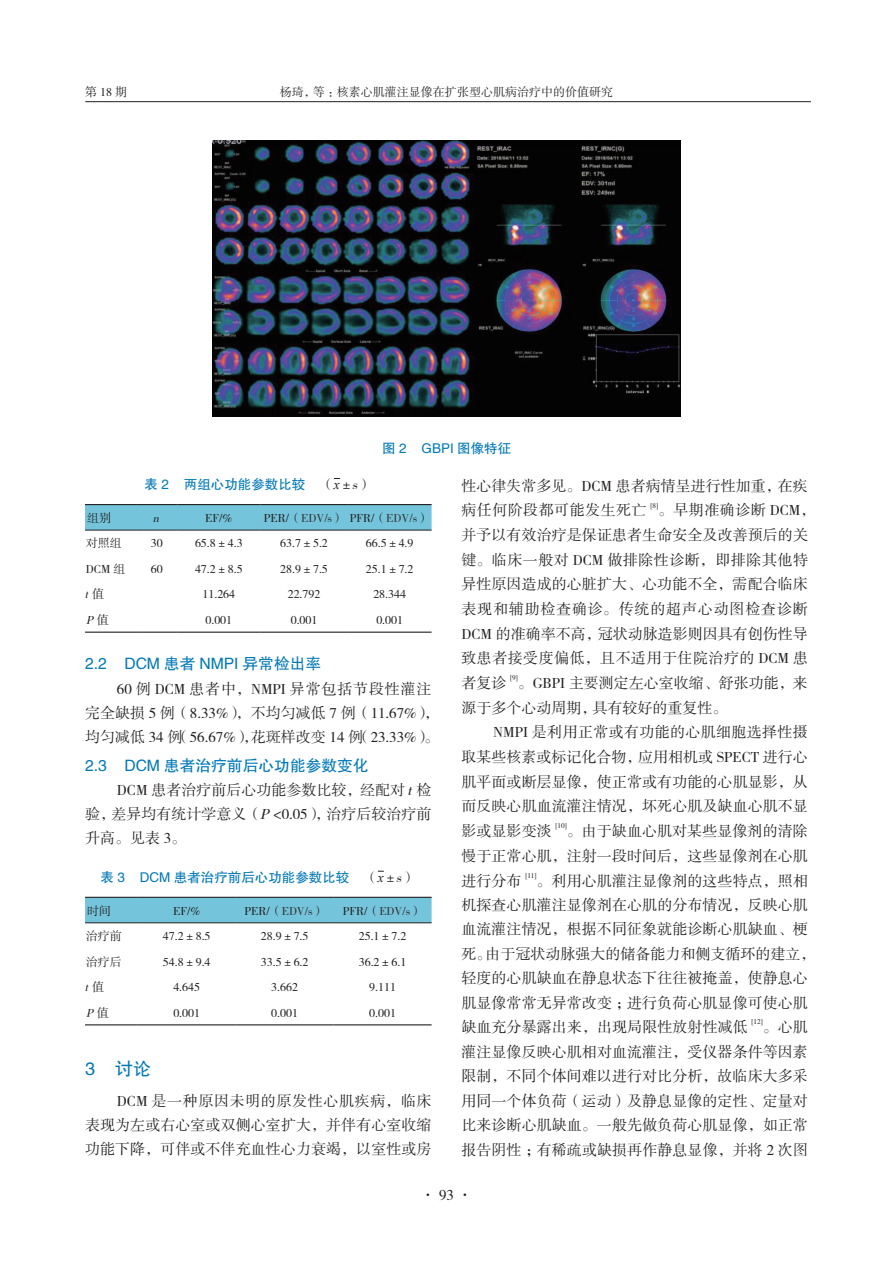
<style>
.page{position:relative;width:893px;height:1263px;background:#fff}
.page>*{position:absolute;margin:0;border:0;box-sizing:border-box;transform-origin:0 0}
._1标题{font:18px "FZHTK GBK1 0";color:#0078b6}
._2标题{font:15.75px "FZHTK GBK1 0";color:#0078b6}
.全文段路样式{font:15px/24.6px "FZSSK GBK1 0";letter-spacing:.005em;color:#231f20}
._4中文标题_1{font:13.5px "FZHTK GBK1 0";color:#0078b6}
.表格文本1{font:12px "FZSSK GBK1 0";color:#231f20}
.书眉{font:12px "FZSSK GBK1 0";color:#231f20}
.表格文本1-2{font:italic 12px "FZSSK GBK1 0";color:#231f20}
.全文段路样式-2{font:7.2px "FZSSK GBK1 0";color:#231f20}
.s1{font-family:"FZSSK GBK1 0";color:#231f20}
.s2{font-family:"Times New Roman";font-style:italic;color:#231f20}
.s3{font-family:"FZSSK GBK1 0";font-style:italic;color:#231f20}
.s4{color:#333}
.s5{font-style:normal}
.s6{font-style:italic}
</style>
<div class="page">
<hr style="left:85px;top:101px;width:726px;height:1px;background:#231f20">
<svg style="left:85px;top:505px;width:347px;height:25px;background:#72c1d7"></svg>
<svg style="left:85px;top:631px;width:347px;height:1px"></svg>
<hr style="left:85px;top:504px;width:51px;height:1px;background:#231f20">
<hr style="left:136px;top:504px;width:41px;height:1px;background:#231f20">
<hr style="left:177px;top:504px;width:83px;height:1px;background:#231f20">
<hr style="left:260px;top:504px;width:88px;height:1px;background:#231f20">
<hr style="left:348px;top:504px;width:84px;height:1px;background:#231f20">
<hr style="left:85px;top:530px;width:51px;height:1px;background:#231f20">
<hr style="left:136px;top:530px;width:41px;height:1px;background:#231f20">
<hr style="left:177px;top:530px;width:83px;height:1px;background:#231f20">
<hr style="left:260px;top:530px;width:88px;height:1px;background:#231f20">
<hr style="left:348px;top:530px;width:84px;height:1px;background:#231f20">
<hr style="left:85px;top:632px;width:51px;height:1px;background:#231f20">
<hr style="left:136px;top:632px;width:41px;height:1px;background:#231f20">
<hr style="left:177px;top:632px;width:83px;height:1px;background:#231f20">
<hr style="left:260px;top:632px;width:88px;height:1px;background:#231f20">
<hr style="left:348px;top:632px;width:84px;height:1px;background:#231f20">
<div style="left:85px;top:898px;width:347px;height:24px;background:#74c5dc"></div>
<hr style="left:85px;top:897px;width:53px;height:1px;background:#231f20">
<hr style="left:138px;top:897px;width:98px;height:1px;background:#231f20">
<hr style="left:236px;top:897px;width:98px;height:1px;background:#231f20">
<hr style="left:334px;top:897px;width:98px;height:1px;background:#231f20">
<hr style="left:85px;top:922px;width:53px;height:1px;background:#231f20">
<hr style="left:138px;top:922px;width:98px;height:1px;background:#231f20">
<hr style="left:236px;top:922px;width:98px;height:1px;background:#231f20">
<hr style="left:334px;top:922px;width:98px;height:1px;background:#231f20">
<hr style="left:85px;top:1024px;width:53px;height:1px;background:#231f20">
<hr style="left:138px;top:1024px;width:98px;height:1px;background:#231f20">
<hr style="left:236px;top:1024px;width:98px;height:1px;background:#231f20">
<hr style="left:334px;top:1024px;width:98px;height:1px;background:#231f20">
<img style="left:213px;top:140px;width:467px;height:277px">
<p class="书眉" style="left:85px;top:85px;width:43px">第18期</p>
<p class="书眉" style="left:280px;top:86px;width:335px">杨琦，等：核素心肌灌注显像在扩张型心肌病治疗中的价值研究</p>
<p class="_4中文标题_1" style="left:382px;top:440px;width:130px">图 2 GBPI 图像特征</p>
<p class="_4中文标题_1" style="left:145px;top:477px;width:229px">表 2 两组心功能参数比较 <span class="s1">（</span><span class="s2">x</span><span class="s1">±</span><span class="s3">s</span><span class="s1">）</span></p>
<p class="表格文本1" style="left:87px;top:511px;width:25px">组别</p>
<p class="表格文本1-2" style="left:153px;top:511px;width:11px">n</p>
<p class="表格文本1" style="left:205px;top:511px;width:29px">EF/%</p>
<p class="表格文本1" style="left:264px;top:511px;width:82px">PER/（<span class="s4">EDV/s</span>）</p>
<p class="表格文本1" style="left:350px;top:511px;width:81px">PFR/（<span class="s4">EDV/s</span>）</p>
<p class="表格文本1" style="left:86px;top:537px;width:37px">对照组</p>
<p class="表格文本1" style="left:151px;top:537px;width:13px">30</p>
<p class="表格文本1" style="left:195px;top:537px;width:49px">65.8±4.3</p>
<p class="表格文本1" style="left:280px;top:537px;width:49px">63.7±5.2</p>
<p class="表格文本1" style="left:366px;top:537px;width:49px">66.5±4.9</p>
<p class="表格文本1" style="left:86px;top:562px;width:41px">DCM 组</p>
<p class="表格文本1" style="left:151px;top:562px;width:13px">60</p>
<p class="表格文本1" style="left:195px;top:562px;width:49px">47.2±8.5</p>
<p class="表格文本1" style="left:280px;top:562px;width:49px">28.9±7.5</p>
<p class="表格文本1" style="left:366px;top:562px;width:49px">25.1±7.2</p>
<p class="表格文本1-2" style="left:85px;top:588px;width:21px">t<span class="s5">值</span></p>
<p class="表格文本1" style="left:202px;top:588px;width:34px">11.264</p>
<p class="表格文本1" style="left:288px;top:588px;width:34px">22.792</p>
<p class="表格文本1" style="left:373px;top:588px;width:34px">28.344</p>
<p class="表格文本1-2" style="left:86px;top:613px;width:24px">P<span class="s5">值</span></p>
<p class="表格文本1" style="left:205px;top:613px;width:28px">0.001</p>
<p class="表格文本1" style="left:291px;top:613px;width:28px">0.001</p>
<p class="表格文本1" style="left:376px;top:613px;width:28px">0.001</p>
<p class="_2标题" style="left:85px;top:655px;width:238px">2.2 DCM 患者 NMPI 异常检出率</p>
<p class="全文段路样式" style="left:85px;top:677px;width:356px;line-height:24px;text-indent:32px">60 例 DCM 患者中，NMPI 异常包括节段性灌注完全缺损 5 例（8.33%），不均匀减低 7 例（11.67%），均匀减低 34 例（56.67%），花斑样改变 14 例（23.33%）。</p>
<p class="_2标题" style="left:85px;top:757px;width:285px">2.3 DCM 患者治疗前后心功能参数变化</p>
<p class="全文段路样式" style="left:85px;top:779px;width:348px;line-height:24px;text-align:justify;text-indent:32px">DCM 患者治疗前后心功能参数比较，经配对 <span class="s6">t</span>检验，差异均有统计学意义（<span class="s6">P</span>&lt;0.05），治疗后较治疗前升高。见表 3。</p>
<p class="_4中文标题_1" style="left:101px;top:870px;width:317px">表 3 DCM 患者治疗前后心功能参数比较 <span class="s1">（</span><span class="s2">x</span><span class="s1">±</span><span class="s3">s</span><span class="s1">）</span></p>
<p class="表格文本1" style="left:87px;top:904px;width:25px">时间</p>
<p class="表格文本1" style="left:173px;top:904px;width:29px">EF/%</p>
<p class="表格文本1" style="left:244px;top:904px;width:82px">PER/（<span class="s4">EDV/s</span>）</p>
<p class="表格文本1" style="left:343px;top:904px;width:81px">PFR/（<span class="s4">EDV/s</span>）</p>
<p class="表格文本1" style="left:86px;top:930px;width:37px">治疗前</p>
<p class="表格文本1" style="left:163px;top:930px;width:49px">47.2±8.5</p>
<p class="表格文本1" style="left:261px;top:930px;width:49px">28.9±7.5</p>
<p class="表格文本1" style="left:359px;top:930px;width:49px">25.1±7.2</p>
<p class="表格文本1" style="left:86px;top:955px;width:37px">治疗后</p>
<p class="表格文本1" style="left:163px;top:955px;width:49px">54.8±9.4</p>
<p class="表格文本1" style="left:261px;top:955px;width:49px">33.5±6.2</p>
<p class="表格文本1" style="left:359px;top:955px;width:49px">36.2±6.1</p>
<p class="表格文本1-2" style="left:85px;top:981px;width:21px">t<span class="s5">值</span></p>
<p class="表格文本1" style="left:173px;top:981px;width:28px">4.645</p>
<p class="表格文本1" style="left:271px;top:981px;width:28px">3.662</p>
<p class="表格文本1" style="left:369px;top:981px;width:28px">9.111</p>
<p class="表格文本1-2" style="left:86px;top:1006px;width:24px">P<span class="s5">值</span></p>
<p class="表格文本1" style="left:173px;top:1006px;width:28px">0.001</p>
<p class="表格文本1" style="left:271px;top:1006px;width:28px">0.001</p>
<p class="表格文本1" style="left:369px;top:1006px;width:28px">0.001</p>
<p class="_1标题" style="left:85px;top:1059px;width:67px">3 讨论</p>
<p class="全文段路样式" style="left:85px;top:1090px;width:348px;line-height:24px;text-align:justify;text-indent:32px">DCM 是一种原因未明的原发性心肌疾病，临床表现为左或右心室或双侧心室扩大，并伴有心室收缩功能下降，可伴或不伴充血性心力衰竭，以室性或房</p>
<p class="全文段路样式" style="left:461px;top:474px;width:348px">性心律失常多见。DCM 患者病情呈进行性加重，在疾病任何阶段都可能发生死亡</p>
<p class="全文段路样式-2" style="left:650px;top:501px;width:9px">[8]</p>
<p class="全文段路样式" style="left:461px;top:499px;width:356px;text-indent:197px">。早期准确诊断 DCM，并予以有效治疗是保证患者生命安全及改善预后的关键。临床一般对 DCM 做排除性诊断，即排除其他特异性原因造成的心脏扩大、心功能不全，需配合临床表现和辅助检查确诊。传统的超声心动图检查诊断<br>DCM 的准确率不高，冠状动脉造影则因具有创伤性导致患者接受度偏低，且不适用于住院治疗的 DCM 患者复诊</p>
<p class="全文段路样式-2" style="left:510px;top:674px;width:9px">[9]</p>
<p class="全文段路样式" style="left:461px;top:671px;width:348px;text-indent:56px">。GBPI 主要测定左心室收缩、舒张功能，来源于多个心动周期，具有较好的重复性。</p>
<p class="全文段路样式" style="left:461px;top:721px;width:348px;text-align:justify;text-indent:32px">NMPI 是利用正常或有功能的心肌细胞选择性摄取某些核素或标记化合物，应用相机或 SPECT 进行心肌平面或断层显像，使正常或有功能的心肌显影，从而反映心肌血流灌注情况，坏死心肌及缺血心肌不显影或显影变淡</p>
<p class="全文段路样式-2" style="left:556px;top:822px;width:13px">[10]</p>
<p class="全文段路样式" style="left:461px;top:819px;width:348px;text-align:justify;text-indent:105px">。由于缺血心肌对某些显像剂的清除慢于正常心肌，注射一段时间后，这些显像剂在心肌进行分布</p>
<p class="全文段路样式-2" style="left:525px;top:871px;width:13px">[11]</p>
<p class="全文段路样式" style="left:461px;top:869px;width:356px;text-indent:75px">。利用心肌灌注显像剂的这些特点，照相机探查心肌灌注显像剂在心肌的分布情况，反映心肌血流灌注情况，根据不同征象就能诊断心肌缺血、梗死。由于冠状动脉强大的储备能力和侧支循环的建立，轻度的心肌缺血在静息状态下往往被掩盖，使静息心肌显像常常无异常改变；进行负荷心肌显像可使心肌缺血充分暴露出来，出现局限性放射性减低</p>
<p class="全文段路样式-2" style="left:752px;top:1018px;width:13px">[12]</p>
<p class="全文段路样式" style="left:461px;top:1016px;width:348px;text-align:justify;text-indent:301px">。心肌灌注显像反映心肌相对血流灌注，受仪器条件等因素限制，不同个体间难以进行对比分析，故临床大多采用同一个体负荷（运动）及静息显像的定性、定量对比来诊断心肌缺血。一般先做负荷心肌显像，如正常报告阴性；有稀疏或缺损再作静息显像，并将 2 次图</p>
<p class="全文段路样式" style="left:420px;top:1183px;width:54px">· 93 ·</p>
</div>
